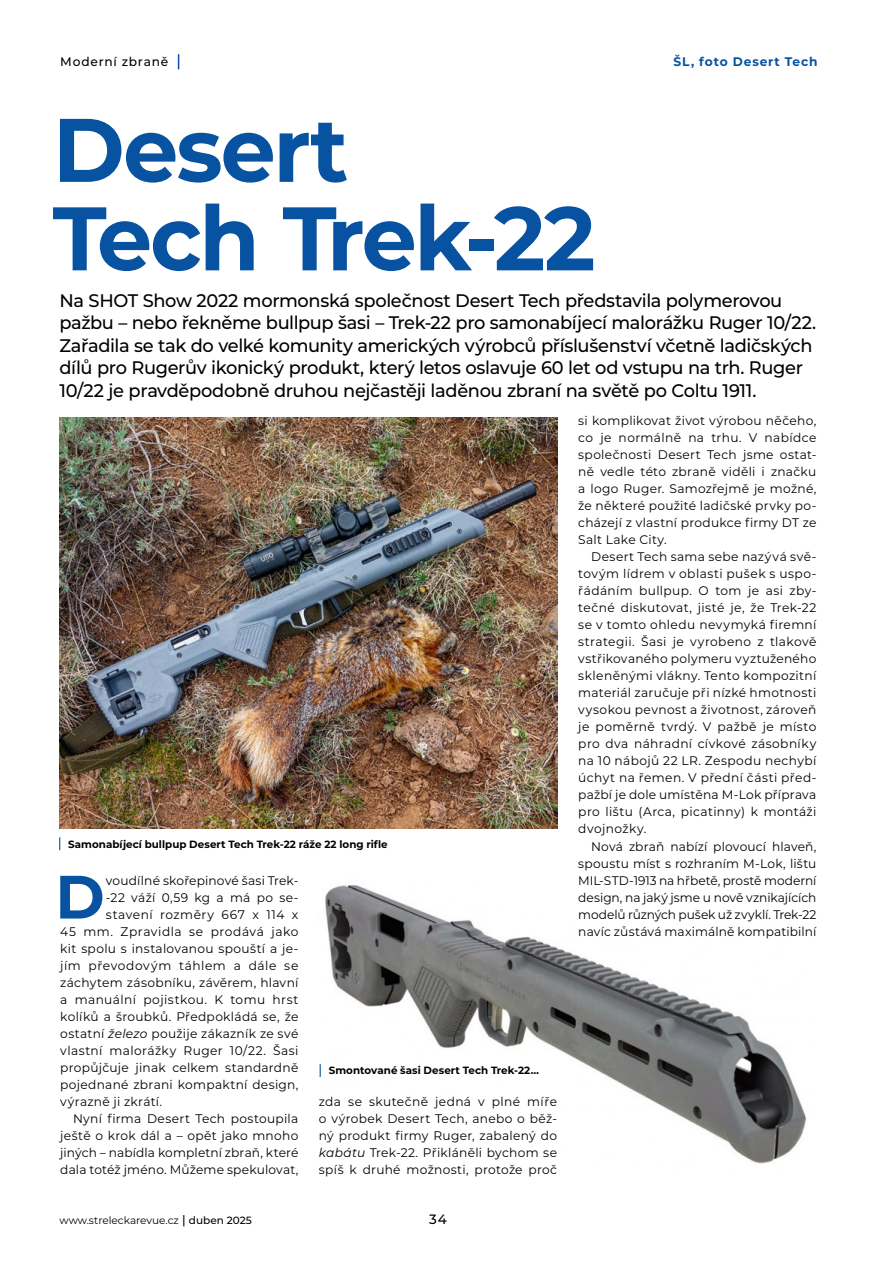
<style>
.page{position:relative;width:893px;height:1263px;background:#fff}
.page>*{position:absolute;margin:0;border:0;box-sizing:border-box;transform-origin:0 0}
.t1{font:700 90px/88.5px "Montserrat";letter-spacing:-.025em;color:#0853a1}
.t2{font:700 61.05px "Montserrat";color:#0853a1}
.t3{font:500 18.15px/22.5px "Montserrat";letter-spacing:-.02em;color:#000}
.t4{font:500 13.5px "Montserrat";color:#000}
.t5{font:12.45px/17px "Montserrat";letter-spacing:.025em;color:#000;text-align:justify}
.t6{font:12.45px "Montserrat";letter-spacing:.045em;color:#000}
.t7{font:12.45px "Montserrat";letter-spacing:.005em;color:#000}
.t8{font:700 12.45px "Montserrat";letter-spacing:.075em;color:#0853a1}
.t9{font:500 12.45px "Montserrat";letter-spacing:.065em;color:#000}
.t10{font:700 10.5px "Montserrat";letter-spacing:.005em;color:#000}
.t11{font:10.5px "Montserrat";letter-spacing:-.005em;color:#000}
.s1{font-style:italic}
.s2{font-weight:500;font-size:12px}
.s3{font-weight:500}
</style>
<div class="page">
<img style="left:319px;top:885px;width:488px;height:279px">
<svg style="left:178px;top:54px;width:1px;height:15px"></svg>
<img style="left:60px;top:417px;width:497px;height:411px">
<svg style="left:59px;top:837px;width:1px;height:13px"></svg>
<svg style="left:320px;top:1064px;width:1px;height:13px"></svg>
<p class="t9" style="left:60px;top:53px;width:110px">Moderní zbraně</p>
<h1 class="t1" style="left:53px;top:101px;width:544px">Desert<br>Tech Trek-22</h1>
<p class="t8" style="left:673px;top:53px;width:146px">ŠL, foto Desert Tech</p>
<p class="t3" style="left:59px;top:288px;width:758px">Na SHOT Show 2022 mormonská společnost Desert Tech představila polymerovou pažbu – nebo řekněme bullpup šasi – Trek-22 pro samonabíjecí malorážku Ruger 10/22.<br>Zařadila se tak do velké komunity amerických výrobců příslušenství včetně ladičských dílů pro Rugerův ikonický produkt, který letos oslavuje 60 let od vstupu na trh. Ruger 10/22 je pravděpodobně druhou nejčastěji laděnou zbraní na světě po Coltu 1911.</p>
<p class="t10" style="left:68px;top:836px;width:321px">Samonabíjecí bullpup Desert Tech Trek-22 ráže 22 long rifle</p>
<h2 class="t2" style="left:55px;top:853px;width:51px">D</h2>
<p class="t5" style="left:106px;top:871px;width:194px">voudílné skořepinové šasi Trek-</p>
<p class="t5" style="left:106px;top:888px;width:194px">-22 váží 0,59 kg a má po se-</p>
<p class="t6" style="left:106px;top:905px;width:194px">stavení rozměry 667 x 114 x</p>
<p class="t6" style="left:60px;top:922px;width:240px">45 mm. Zpravidla se prodává jako</p>
<p class="t5" style="left:60px;top:939px;width:240px">kit spolu s instalovanou spouští a je-</p>
<p class="t6" style="left:60px;top:956px;width:240px">jím převodovým táhlem a dále se</p>
<p class="t5" style="left:60px;top:973px;width:240px">záchytem zásobníku, závěrem, hlavní</p>
<p class="t5" style="left:60px;top:990px;width:240px">a manuální pojistkou. K tomu hrst</p>
<p class="t5" style="left:60px;top:1007px;width:240px">kolíků a šroubků. Předpokládá se, že</p>
<p class="t5" style="left:60px;top:1024px;width:240px">ostatní <span class="s1">železo</span> použije zákazník ze své</p>
<p class="t5" style="left:60px;top:1041px;width:240px">vlastní malorážky Ruger 10/22. Šasi</p>
<p class="t5" style="left:60px;top:1058px;width:240px">propůjčuje jinak celkem standardně</p>
<p class="t5" style="left:60px;top:1075px;width:240px">pojednané zbrani kompaktní design,</p>
<p class="t5" style="left:60px;top:1092px;width:103px">výrazně ji zkrátí.</p>
<p class="t5" style="left:73px;top:1109px;width:227px">Nyní firma Desert Tech postoupila</p>
<p class="t5" style="left:60px;top:1126px;width:240px">ještě o krok dál a – opět jako mnoho</p>
<p class="t7" style="left:60px;top:1144px;width:240px">jiných – nabídla kompletní zbraň, které</p>
<p class="t5" style="left:60px;top:1160px;width:240px">dala totéž jméno. Můžeme spekulovat,</p>
<p class="t11" style="left:60px;top:1213px;width:194px">www.streleckarevue.cz <span class="s2">|</span> <span class="s3">duben 2025</span></p>
<p class="t10" style="left:329px;top:1063px;width:212px">Smontované šasi Desert Tech Trek-22…</p>
<p class="t5" style="left:319px;top:1092px;width:240px">zda se skutečně jedná v plné míře o výrobek Desert Tech, anebo o běž&shy;ný produkt firmy Ruger, zabalený do <span class="s1">kabátu</span> Trek-22. Přikláněli bychom se spíš k druhé možnosti, protože proč</p>
<p class="t4" style="left:429px;top:1210px;width:19px">34</p>
<p class="t5" style="left:578px;top:412px;width:240px">si komplikovat život výrobou něčeho, co je normálně na trhu. V nabídce společnosti Desert Tech jsme ostat&shy;ně vedle této zbraně viděli i značku a logo Ruger. Samozřejmě je možné, že některé použité ladičské prvky po&shy;cházejí z vlastní produkce firmy DT ze Salt Lake City.</p>
<p class="t5" style="left:578px;top:548px;width:240px;text-indent:13px">Desert Tech sama sebe nazývá svě&shy;tovým lídrem v oblasti pušek s uspo&shy;řádáním bullpup. O tom je asi zby&shy;tečné diskutovat, jisté je, že Trek-22 se v tomto ohledu nevymyká firemní strategii. Šasi je vyrobeno z tlakově vstřikovaného polymeru vyztuženého skleněnými vlákny. Tento kompozitní materiál zaručuje při nízké hmotnosti vysokou pevnost a životnost, zároveň je poměrně tvrdý. V pažbě je místo pro dva náhradní cívkové zásobníky na 10 nábojů 22 LR. Zespodu nechybí úchyt na řemen. V přední části před&shy;pažbí je dole umístěna M-Lok příprava pro lištu (Arca, picatinny) k montáži dvojnožky.</p>
<p class="t5" style="left:578px;top:837px;width:240px;text-indent:13px">Nová zbraň nabízí plovoucí hlaveň, spoustu míst s rozhraním M-Lok, lištu MIL-STD-1913 na hřbetě, prostě moderní design, na jaký jsme u nově vznikajících modelů různých pušek už zvyklí. Trek-22 navíc zůstává maximálně kompatibilní</p>
</div>
